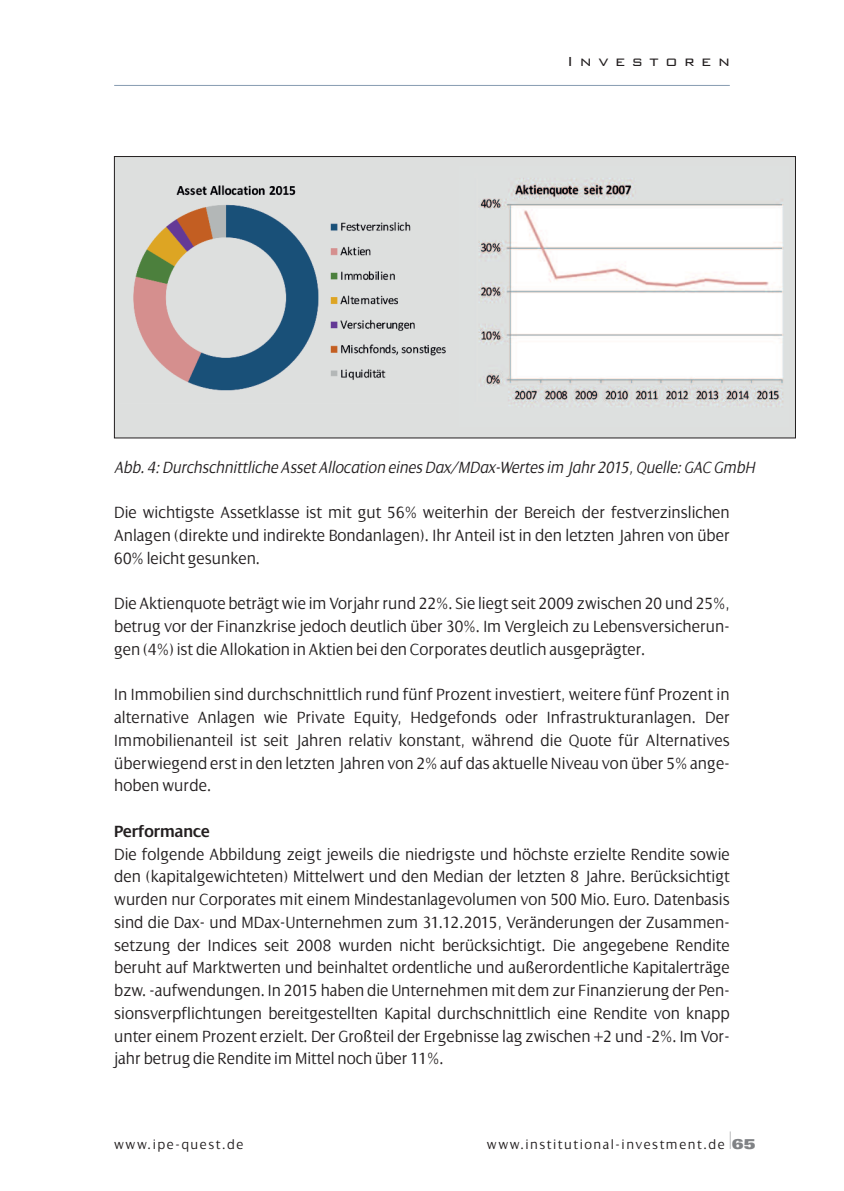
<style>
.page{position:relative;width:844px;height:1191px;background:#fff}
.page>*{position:absolute;margin:0;border:0;box-sizing:border-box;transform-origin:0 0}
.t1{font:300 17.5px/22.8px "Dialog";color:#231f20;text-align:justify;scale:.95 1}
.t2{font:italic 300 17.5px "Dialog";color:#231f20;scale:.95 1}
.t3{font:600 17.5px "Dialog";color:#231f20;scale:.95 1}
.t4{font:300 17.5px "Bank Gothic BT";letter-spacing:.375em;color:#231f20}
.t5{font:300 14px "Dialog";letter-spacing:.105em;color:#231f20}
.s1{font-family:"Helvetica Neue";font-weight:200;font-size:24.5px;color:#808285}
.s2{font-family:"Univers";font-weight:900;font-stretch:expanded;color:#808285}
</style>
<div class="page">
<hr style="left:114px;top:85px;width:615px;height:1px;background:#869cb1">
<img style="left:116px;top:158px;width:677px;height:278px">
<img style="left:459px;top:166px;width:329px;height:261px">
<p class="t4" style="left:567px;top:49px;width:164px">Investoren</p>
<p class="t2" style="left:114px;top:456px;width:675px">Abb. 4: Durchschnittliche Asset Allocation eines Dax/MDax-Wertes im Jahr 2015, Quelle: GAC GmbH</p>
<p class="t1" style="left:114px;top:501px;width:649px">Die wichtigste Assetklasse ist mit gut 56% weiterhin der Bereich der festverzinslichen Anlagen (direkte und indirekte Bondanlagen). Ihr Anteil ist in den letzten Jahren von über 60% leicht gesunken.</p>
<p class="t1" style="left:114px;top:592px;width:649px">Die Aktienquote beträgt wie im Vorjahr rund 22%. Sie liegt seit 2009 zwischen 20 und 25%, betrug vor der Finanzkrise jedoch deutlich über 30%. Im Vergleich zu Lebensversicherun&shy;gen (4%) ist die Allokation in Aktien bei den Corporates deutlich ausgeprägter.</p>
<p class="t1" style="left:114px;top:683px;width:649px">In Immobilien sind durchschnittlich rund fünf Prozent investiert, weitere fünf Prozent in alternative Anlagen wie Private Equity, Hedgefonds oder Infrastrukturanlagen. Der Immobilienanteil ist seit Jahren relativ konstant, während die Quote für Alternatives überwiegend erst in den letzten Jahren von 2% auf das aktuelle Niveau von über 5% ange&shy;hoben wurde.</p>
<p class="t3" style="left:114px;top:820px;width:102px">Performance</p>
<p class="t1" style="left:114px;top:842px;width:649px">Die folgende Abbildung zeigt jeweils die niedrigste und höchste erzielte Rendite sowie den (kapitalgewichteten) Mittelwert und den Median der letzten 8 Jahre. Berücksichtigt wurden nur Corporates mit einem Mindestanlagevolumen von 500 Mio. Euro. Datenbasis sind die Dax- und MDax-Unternehmen zum 31.12.2015, Veränderungen der Zusammen&shy;setzung der Indices seit 2008 wurden nicht berücksichtigt. Die angegebene Rendite beruht auf Marktwerten und beinhaltet ordentliche und außerordentliche Kapitalerträge bzw. -aufwendungen. In 2015 haben die Unternehmen mit dem zur Finanzierung der Pen&shy;sionsverpflichtungen bereitgestellten Kapital durchschnittlich eine Rendite von knapp unter einem Prozent erzielt. Der Großteil der Ergebnisse lag zwischen +2 und -2%. Im Vor&shy;jahr betrug die Rendite im Mittel noch über 11%.</p>
<p class="t5" style="left:114px;top:1136px;width:131px">www.ipe-quest.de</p>
<p class="t5" style="left:486px;top:1136px;width:270px">www.institutional-investment.de <span class="s1">I</span><span class="s2">65</span></p>
</div>
